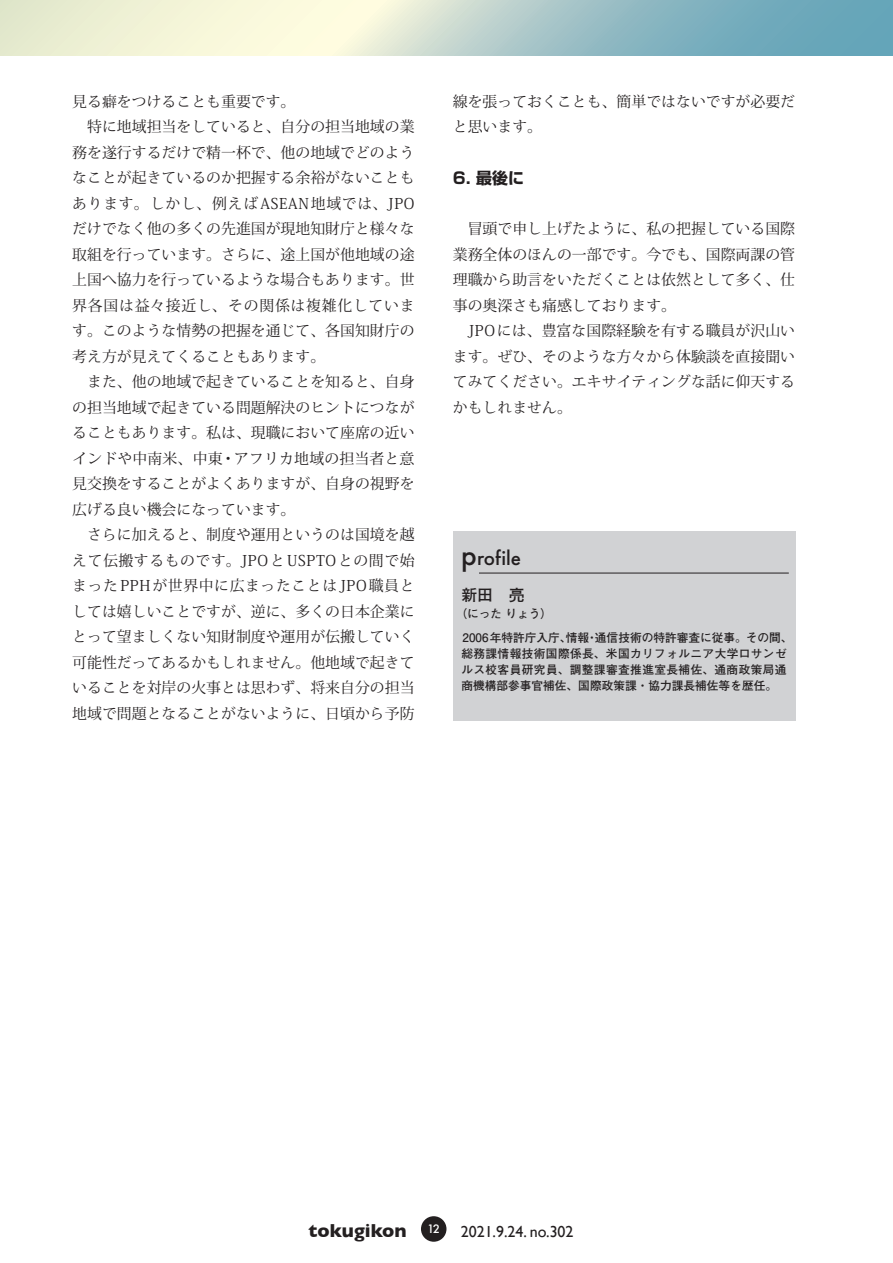
<style>
.page{position:relative;width:893px;height:1263px;background:#fff}
.page>*{position:absolute;margin:0;border:0;box-sizing:border-box;transform-origin:0 0}
.t1{font:500 21.3px "Futura PT";color:#231f20}
.t2{font:700 19.2px "Gill Sans";color:#231f20}
.t3{font:15.9px "Gill Sans";color:#231f20}
.t4{font:700 15.9px "Shin Go Pro";color:#231f20}
.t5{font:700 15.9px "Futo Go B101 Pro";color:#231f20}
.t6{font:14.85px/25.5px "Koz Min Pro";color:#231f20}
.t7{font:700 11.7px/15.9px "Futo Go B101 Pro";color:#231f20}
.s1{font-size:29.7px}
</style>
<div class="page">
<svg style="left:892px;top:0;width:1px;height:55px"></svg>
<div style="left:421px;top:1216px;width:25px;height:26px;background:#231f20;border-radius:50%"></div>
<svg style="left:0;top:0;width:892px;height:55px;background:#bdd4cc"></svg>
<div style="left:453px;top:531px;width:342px;height:190px;background:#d1d2d4"></div>
<hr style="left:479px;top:573px;width:310px;height:1px;background:#231f20">
<p class="t6" style="left:72px;top:88px;width:344px">見る癖をつけることも重要です。<br>　特に地域担当をしていると、自分の担当地域の業務を遂行するだけで精一杯で、他の地域でどのようなことが起きているのか把握する余裕がないこともあります。しかし、例えば ASEAN地域では、JPOだけでなく他の多くの先進国が現地知財庁と様々な取組を行っています。さらに、途上国が他地域の途上国へ協力を行っているような場合もあります。世界各国は益々接近し、その関係は複雑化しています。このような情勢の把握を通じて、各国知財庁の考え方が見えてくることもあります。<br>　また、他の地域で起きていることを知ると、自身の担当地域で起きている問題解決のヒントにつながることもあります。私は、現職において座席の近いインドや中南米、中東・アフリカ地域の担当者と意見交換をすることがよくありますが、自身の視野を広げる良い機会になっています。<br>　さらに加えると、制度や運用というのは国境を越えて伝搬するものです。JPOと USPTOとの間で始まったPPHが世界中に広まったことはJPO職員としては嬉しいことですが、逆に、多くの日本企業にとって望ましくない知財制度や運用が伝搬していく可能性だってあるかもしれません。他地域で起きていることを対岸の火事とは思わず、将来自分の担当地域で問題となることがないように、日頃から予防</p>
<p class="t6" style="left:453px;top:88px;width:344px">線を張っておくことも、簡単ではないですが必要だと思います。</p>
<p class="t4" style="left:453px;top:165px;width:73px">6. 最後に</p>
<p class="t6" style="left:453px;top:215px;width:344px">　冒頭で申し上げたように、私の把握している国際業務全体のほんの一部です。今でも、国際両課の管理職から助言をいただくことは依然として多く、仕事の奥深さも痛感しております。<br>　JPOには、豊富な国際経験を有する職員が沢山います。ぜひ、そのような方々から体験談を直接聞いてみてください。エキサイティングな話に仰天するかもしれません。</p>
<h1 class="t1" style="left:461px;top:545px;width:61px"><span class="s1">p</span>rofile</h1>
<p class="t5" style="left:461px;top:582px;width:65px">新田　亮</p>
<p class="t7" style="left:463px;top:601px;width:331px;line-height:23.4px;text-indent:-7px">（にった りょう）<br>2006年特許庁入庁、情報・通信技術の特許審査に従事。その間、</p>
<p class="t7" style="left:461px;top:644px;width:327px;text-align:justify">総務課情報技術国際係長、米国カリフォルニア大学ロサンゼルス校客員研究員、調整課審査推進室長補佐、通商政策局通商機構部参事官補佐、国際政策課・協力課長補佐等を歴任。</p>
<p class="t2" style="left:309px;top:1215px;width:133px">tokugikon <sup>12</sup></p>
<p class="t3" style="left:461px;top:1222px;width:114px">2021.9.24. no.302</p>
</div>
